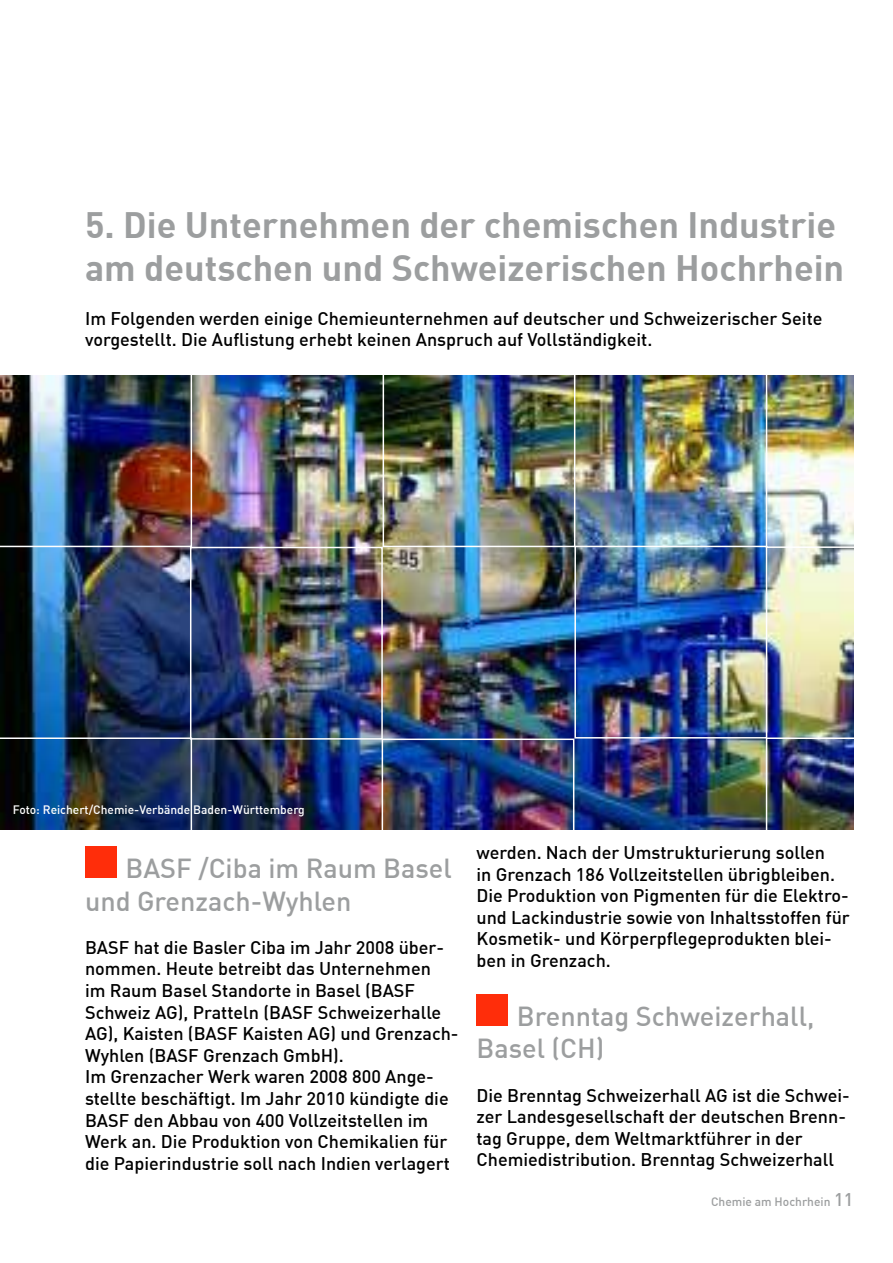
<style>
.page{position:relative;width:893px;height:1263px;background:#fff}
.page>*{position:absolute;margin:0;border:0;box-sizing:border-box;transform-origin:0 0}
.t1{font:700 36px/43.2px "DIN";color:#9c9e9f}
.t2{font:500 27px/32.4px "DIN";color:#9c9e9f}
.t3{font:500 18px/21.6px "DIN";color:#000}
.t4{font:500 12px "DIN";color:#fff}
.t5{font:500 12px "DIN";color:#9c9e9f}
.s1{font-size:18px}
</style>
<div class="page">
<div style="left:85px;top:846px;width:32px;height:32px;background:#ff2d0a"></div>
<img style="left:0;top:375px;width:853px;height:454px">
<div style="left:0;top:354px;width:192px;height:193px;border:2px solid #fff"></div>
<div style="left:0;top:737px;width:192px;height:106px;border:2px solid #fff"></div>
<div style="left:383px;top:354px;width:192px;height:193px;border:2px solid #fff"></div>
<div style="left:190px;top:547px;width:193px;height:193px;border:2px solid #fff"></div>
<div style="left:382px;top:738px;width:192px;height:105px;border:2px solid #fff"></div>
<img style="left:766px;top:375px;width:88px;height:173px">
<div style="left:574px;top:546px;width:193px;height:192px;border:2px solid #fff"></div>
<img style="left:766px;top:737px;width:88px;height:93px">
<div style="left:476px;top:994px;width:32px;height:32px;background:#ff2d0a"></div>
<h1 class="t1" style="left:85px;top:202px;width:761px">5. Die Unternehmen der chemischen Industrie am deutschen und Schweizerischen Hochrhein</h1>
<p class="t3" style="left:85px;top:307px;width:739px">Im Folgenden werden einige Chemieunternehmen auf deutscher und Schweizerischer Seite vorgestellt. Die Auflistung erhebt keinen Anspruch auf Vollständigkeit.</p>
<p class="t4" style="left:13px;top:802px;width:294px">Foto: Reichert/Chemie-Verbände Baden-Württemberg</p>
<h2 class="t2" style="left:85px;top:851px;width:368px;text-indent:40px">BASF /Ciba im Raum Basel und Grenzach-Wyhlen</h2>
<p class="t3" style="left:85px;top:936px;width:375px">BASF hat die Basler Ciba im Jahr 2008 über&shy;nommen. Heute betreibt das Unternehmen<br>im Raum Basel Standorte in Basel (BASF Schweiz AG), Pratteln (BASF Schweizerhalle AG), Kaisten (BASF Kaisten AG) und Grenzach-Wyhlen (BASF Grenzach GmbH).<br>Im Grenzacher Werk waren 2008 800 Ange&shy;stellte beschäftigt. Im Jahr 2010 kündigte die BASF den Abbau von 400 Vollzeitstellen im Werk an. Die Produktion von Chemikalien für die Papierindustrie soll nach Indien verlagert</p>
<p class="t3" style="left:476px;top:841px;width:375px">werden. Nach der Umstrukturierung sollen<br>in Grenzach 186 Vollzeitstellen übrigbleiben.<br>Die Produktion von Pigmenten für die Elektro&shy;und Lackindustrie sowie von Inhaltsstoffen für Kosmetik- und Körperpflegeprodukten blei&shy;ben in Grenzach.</p>
<h2 class="t2" style="left:476px;top:999px;width:339px;text-indent:40px">Brenntag Schweizerhall,<br>Basel (CH)</h2>
<p class="t3" style="left:476px;top:1084px;width:375px">Die Brenntag Schweizerhall AG ist die Schwei&shy;zer Landesgesellschaft der deutschen Brenn&shy;tag Gruppe, dem Weltmarktführer in der Chemiedistribution. Brenntag Schweizerhall</p>
<p class="t5" style="left:711px;top:1193px;width:144px">Chemie am Hochrhein <span class="s1">11</span></p>
</div>
